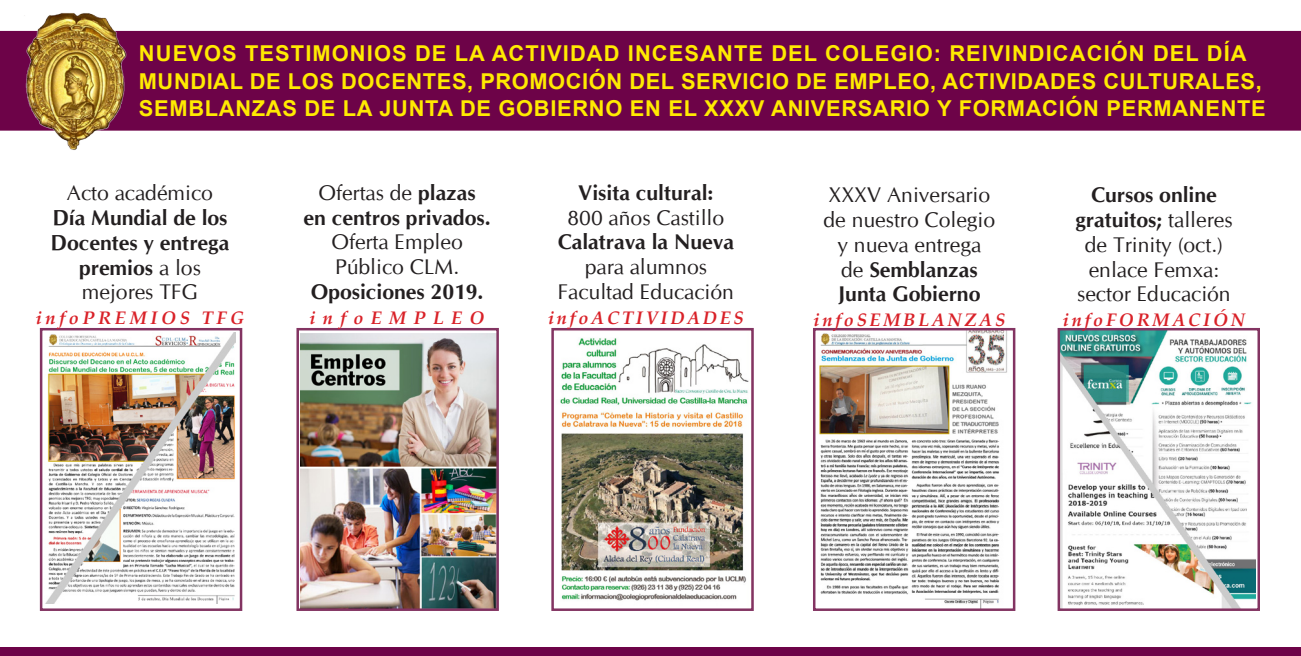
<style>
.page{position:relative;width:1301px;height:656px;background:#fff}
.page>*{position:absolute;margin:0;border:0;box-sizing:border-box;transform-origin:0 0}
.t1{font:700 21.88px "Arial";letter-spacing:.03em;color:#ffea01}
.t2{font:700 21.88px "Arial";letter-spacing:.05em;color:#ffea01}
.t3{font:21.25px "CG Omega";color:#231f20}
.t4{font:700 21.25px "CG Omega";color:#231f20}
.t5{font:italic 700 18.12px "Palatino Linotype";letter-spacing:.15em;color:#d92128}
.t6{font:italic 700 18.12px "Palatino Linotype";letter-spacing:.2em;color:#d92128}
.t7{font:italic 700 18.12px "Palatino Linotype";letter-spacing:.4em;color:#d92128}
.s1{font-weight:400}
.s2{font-weight:700}
</style>
<div class="page">
<div style="left:0;top:32px;width:1300px;height:98px;background:#6d0348"></div>
<div style="left:0;top:31px;width:1300px;height:100px;border:1px solid #6d0348"></div>
<img style="left:560px;top:338px;width:189px;height:263px">
<div style="left:551px;top:328px;width:202px;height:283px;border:2px solid #833462"></div>
<img style="left:819px;top:331px;width:189px;height:277px">
<div style="left:813px;top:328px;width:202px;height:283px;border:2px solid #833462"></div>
<img style="left:46px;top:333px;width:189px;height:270px">
<div style="left:40px;top:328px;width:202px;height:283px;border:2px solid #833462"></div>
<div style="left:0;top:647px;width:1300px;height:9px;background:#6d0348"></div>
<img style="left:300px;top:333px;width:196px;height:275px">
<div style="left:296px;top:328px;width:203px;height:283px;border:2px solid #833462"></div>
<img style="left:20px;top:13px;width:111px;height:137px">
<img style="left:1060px;top:331px;width:195px;height:277px">
<div style="left:1057px;top:328px;width:202px;height:283px;border:2px solid #833462"></div>
<p class="t2" style="left:139px;top:39px;width:1109px">NUEVOS TESTIMONIOS DE LA ACTIVIDAD INCESANTE DEL COLEGIO: REIVINDICACIÓN DEL DÍA</p>
<p class="t1" style="left:139px;top:66px;width:1124px">MUNDIAL DE LOS DOCENTES, PROMOCIÓN DEL SERVICIO DE EMPLEO, ACTIVIDADES CULTURALES,</p>
<p class="t1" style="left:139px;top:94px;width:1128px">SEMBLANZAS DE LA JUNTA DE GOBIERNO EN EL XXXV ANIVERSARIO Y FORMACIÓN PERMANENTE</p>
<p class="t3" style="left:67px;top:180px;width:148px">Acto académico</p>
<p class="t4" style="left:52px;top:204px;width:177px">Día Mundial de los</p>
<p class="t4" style="left:51px;top:229px;width:180px">Docentes y entrega</p>
<p class="t4" style="left:79px;top:254px;width:123px">premios <span class="s1">a los</span></p>
<p class="t3" style="left:82px;top:279px;width:118px">mejores TFG</p>
<p class="t6" style="left:36px;top:305px;width:210px">infoPREMIOS TFG</p>
<p class="t3" style="left:318px;top:180px;width:159px">Ofertas de <span class="s2">plazas</span></p>
<p class="t4" style="left:304px;top:204px;width:188px">en centros privados.</p>
<p class="t3" style="left:331px;top:229px;width:133px">Oferta Empleo</p>
<p class="t3" style="left:335px;top:254px;width:126px">Público CLM.</p>
<p class="t4" style="left:311px;top:278px;width:174px">Oposiciones 2019.</p>
<p class="t7" style="left:309px;top:305px;width:176px">infoEMPLEO</p>
<p class="t4" style="left:578px;top:179px;width:137px">Visita cultural:</p>
<p class="t3" style="left:567px;top:204px;width:158px">800 años Castillo</p>
<p class="t4" style="left:557px;top:229px;width:178px">Calatrava la Nueva</p>
<p class="t3" style="left:584px;top:254px;width:124px">para alumnos</p>
<p class="t3" style="left:557px;top:279px;width:178px">Facultad Educación</p>
<p class="t5" style="left:548px;top:305px;width:197px">infoACTIVIDADES</p>
<p class="t3" style="left:828px;top:182px;width:163px">XXXV Aniversario</p>
<p class="t3" style="left:823px;top:207px;width:173px">de nuestro Colegio</p>
<p class="t3" style="left:837px;top:232px;width:145px">y nueva entrega</p>
<p class="t4" style="left:841px;top:256px;width:138px"><span class="s1">de</span> Semblanzas</p>
<p class="t4" style="left:838px;top:281px;width:144px">Junta Gobierno</p>
<p class="t5" style="left:813px;top:307px;width:193px">infoSEMBLANZAS</p>
<p class="t4" style="left:1091px;top:181px;width:127px">Cursos online</p>
<p class="t4" style="left:1075px;top:206px;width:159px">gratuitos; <span class="s1">talleres</span></p>
<p class="t3" style="left:1084px;top:232px;width:140px">de Trinity (oct.)</p>
<p class="t3" style="left:1088px;top:257px;width:132px">enlace Femxa:</p>
<p class="t3" style="left:1077px;top:281px;width:155px">sector Educación</p>
<p class="t5" style="left:1062px;top:307px;width:183px">infoFORMACIÓN</p>
</div>
